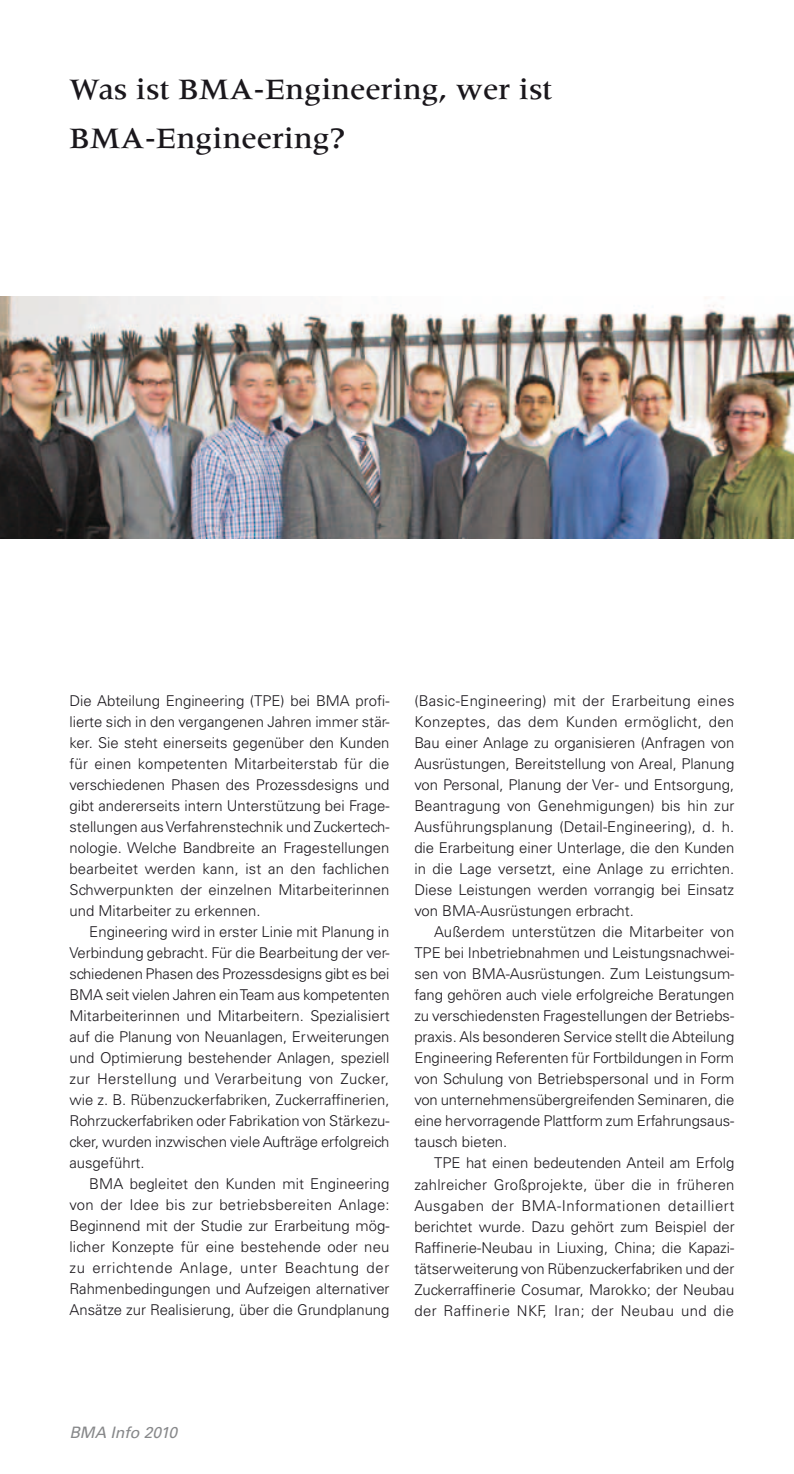
<style>
.page{position:relative;width:794px;height:1474px;background:#fff}
.page>*{position:absolute;margin:0;border:0;box-sizing:border-box;transform-origin:0 0}
.t1{font:500 30.62px/49px "Meridien LT Std";color:#1a171c}
.t2{font:italic 15.75px "Univers LT Std";color:#87888a}
.t3{font:300 14.88px/21px "Univers LT Std";color:#1a171c;text-align:justify}
</style>
<div class="page">
<img style="left:0;top:296px;width:794px;height:243px">
<h1 class="t1" style="left:69px;top:64px;width:485px">Was ist BMA-Engineering, wer ist<br>BMA-Engineering?</h1>
<p class="t3" style="left:69px;top:690px;width:321px">Die Abteilung Engineering (TPE) bei BMA profi&shy;lierte sich in den vergangenen Jahren immer stär&shy;ker. Sie steht einerseits gegenüber den Kunden für einen kompetenten Mitarbeiterstab für die verschiedenen Phasen des Prozessdesigns und gibt andererseits intern Unterstützung bei Frage&shy;stellungen aus Verfahrenstechnik und Zuckertech&shy;nologie. Welche Bandbreite an Fragestellungen bearbeitet werden kann, ist an den fachlichen Schwerpunkten der einzelnen Mitarbeiterinnen und Mitarbeiter zu erkennen.</p>
<p class="t3" style="left:69px;top:921px;width:322px;text-indent:20px">Engineering wird in erster Linie mit Planung in Verbindung gebracht. Für die Bearbeitung der ver&shy;schiedenen Phasen des Prozessdesigns gibt es bei BMA seit vielen Jahren ein Team aus kompetenten Mitarbeiterinnen und Mitarbeitern. Spezialisiert auf die Planung von Neuanlagen, Erweiterungen und Optimierung bestehender Anlagen, speziell zur Herstellung und Verarbeitung von Zucker, wie z. B. Rübenzuckerfabriken, Zuckerraffinerien, Rohrzuckerfabriken oder Fabrikation von Stärkezu&shy;cker, wurden inzwischen viele Aufträge erfolgreich ausgeführt.</p>
<p class="t3" style="left:69px;top:1173px;width:322px;text-indent:20px">BMA begleitet den Kunden mit Engineering von der Idee bis zur betriebsbereiten Anlage:<br>Beginnend mit der Studie zur Erarbeitung mög&shy;licher Konzepte für eine bestehende oder neu zu errichtende Anlage, unter Beachtung der Rahmenbedingungen und Aufzeigen alternativer Ansätze zur Realisierung, über die Grundplanung</p>
<p class="t3" style="left:414px;top:690px;width:322px">(Basic-Engineering) mit der Erarbeitung eines Konzeptes, das dem Kunden ermöglicht, den Bau einer Anlage zu organisieren (Anfragen von Ausrüstungen, Bereitstellung von Areal, Planung von Personal, Planung der Ver- und Entsorgung, Beantragung von Genehmigungen) bis hin zur Ausführungsplanung (Detail-Engineering), d. h. die Erarbeitung einer Unterlage, die den Kunden in die Lage versetzt, eine Anlage zu errichten.<br>Diese Leistungen werden vorrangig bei Einsatz von BMA-Ausrüstungen erbracht.</p>
<p class="t3" style="left:414px;top:921px;width:321px;text-indent:20px">Außerdem unterstützen die Mitarbeiter von TPE bei Inbetriebnahmen und Leistungsnachwei&shy;sen von BMA-Ausrüstungen. Zum Leistungsum&shy;fang gehören auch viele erfolgreiche Beratungen zu verschiedensten Fragestellungen der Betriebs&shy;praxis. Als besonderen Service stellt die Abteilung Engineering Referenten für Fortbildungen in Form von Schulung von Betriebspersonal und in Form von unternehmensübergreifenden Seminaren, die eine hervorragende Plattform zum Erfahrungsaus&shy;tausch bieten.</p>
<p class="t3" style="left:414px;top:1152px;width:322px;text-indent:20px">TPE hat einen bedeutenden Anteil am Erfolg zahlreicher Großprojekte, über die in früheren Ausgaben der BMA-Informationen detailliert berichtet wurde. Dazu gehört zum Beispiel der Raffinerie-Neubau in Liuxing, China; die Kapazi&shy;tätserweiterung von Rübenzuckerfabriken und der Zuckerraffinerie Cosumar, Marokko; der Neubau der Raffinerie NKF, Iran; der Neubau und die</p>
<p class="t2" style="left:69px;top:1423px;width:109px">BMA Info 2010</p>
</div>
